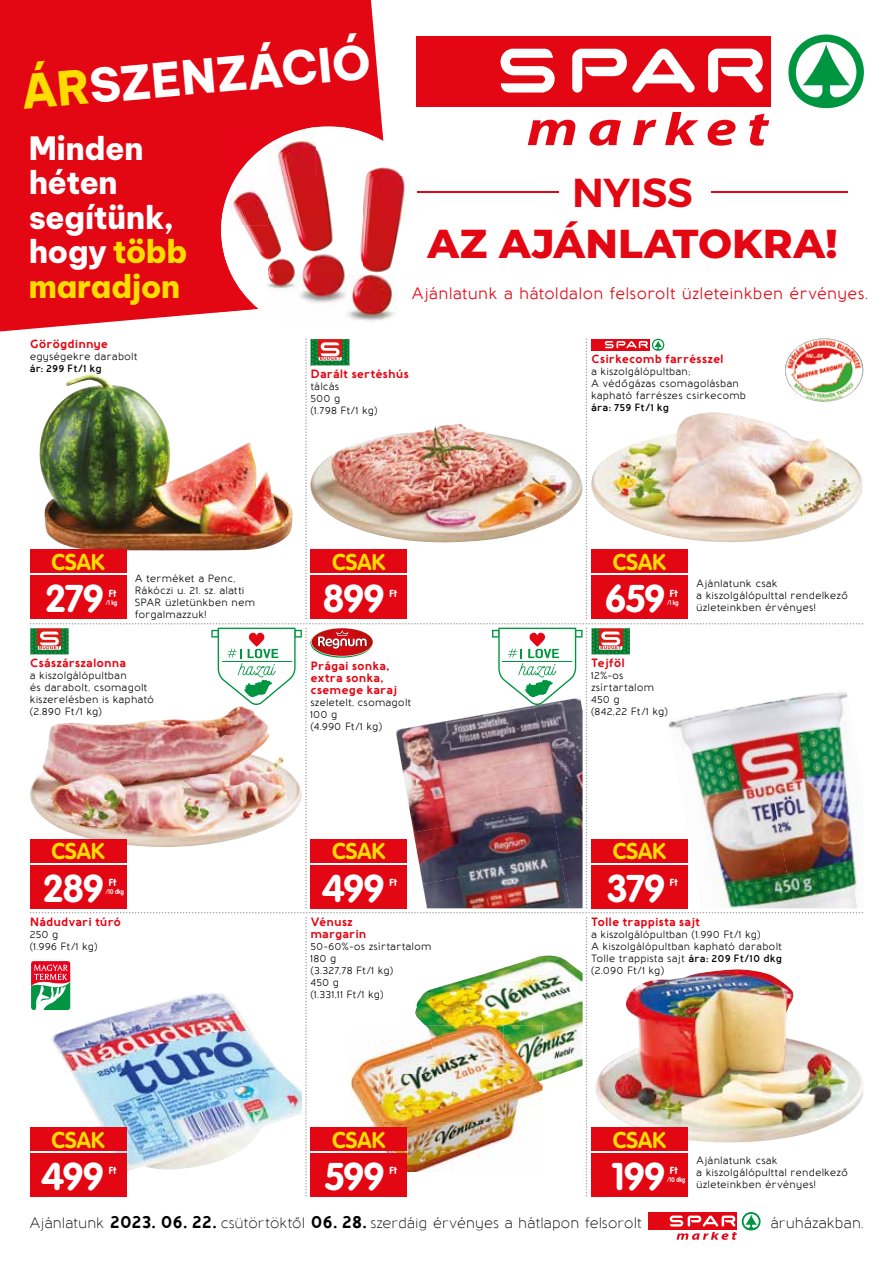
<style>
.page{position:relative;width:893px;height:1263px;background:#fff}
.page>*{position:absolute;margin:0;border:0;box-sizing:border-box;transform-origin:0 0}
.t1{font:800 46.05px "Be Vietnam Pro";color:#fff}
.t2{font:800 40.35px "Montserrat";letter-spacing:.005em;color:#e30613}
.t3{font:600 40.35px "Montserrat";letter-spacing:-.015em;color:#e30613}
.t4{font:700 38.1px "VAG Rounded Next";letter-spacing:-.01em;color:#fff}
.t5{font:800 31.5px/34.5px "Be Vietnam Pro";letter-spacing:-.015em;color:#fff}
.t6{font:700 22.5px "VAG Rounded Next";color:#fd0}
.t7{font:500 16.5px "Baufra";color:#e30613}
.t8{font:15px "Baufra";letter-spacing:-.01em;color:#000}
.t9{font:700 12px/12px "Baufra";color:#e30613}
.t10{font:500 10.5px/12px "Baufra";letter-spacing:.01em;color:#000}
.t11{font:600 10.5px "Baufra";letter-spacing:.015em;color:#000}
.t12{font:700 10.2px "VAG Rounded Next";letter-spacing:.02em;color:#fff}
.t13{font:700 6.75px "VAG Rounded Next";letter-spacing:.02em;color:#fff;scale:.8 1}
.s1{color:#fd0}
.s2{font-weight:600}
.s3{font-weight:700;font-size:18px}
</style>
<div class="page">
<div style="left:0;top:0;width:382px;height:331px;background:#e30613"></div>
<div style="left:221px;top:126px;width:215px;height:208px;background:#fff;border-radius:50%"></div>
<svg style="left:528px;top:112px;width:241px;height:34px"></svg>
<div style="left:416px;top:36px;width:355px;height:71px;background:#e30613"></div>
<svg style="left:500px;top:49px;width:55px;height:44px"></svg>
<svg style="left:708px;top:49px;width:55px;height:44px"></svg>
<svg style="left:572px;top:49px;width:123px;height:44px"></svg>
<svg style="left:788px;top:34px;width:76px;height:75px"></svg>
<hr style="left:417px;top:191px;width:141px;height:1px;background:#e30613">
<hr style="left:711px;top:191px;width:137px;height:1px;background:#e30613">
<img style="left:363px;top:127px;width:20px;height:5px">
<img style="left:215px;top:313px;width:53px;height:10px">
<div style="left:215px;top:127px;width:53px;height:47px;background:#e40615"></div>
<img style="left:215px;top:174px;width:22px;height:92px">
<img style="left:215px;top:266px;width:16px;height:47px">
<img style="left:237px;top:144px;width:31px;height:32px">
<img style="left:268px;top:127px;width:95px;height:49px">
<img style="left:363px;top:132px;width:39px;height:44px">
<img style="left:221px;top:176px;width:184px;height:98px">
<img style="left:231px;top:274px;width:37px;height:42px">
<img style="left:268px;top:274px;width:129px;height:49px">
<div style="left:647px;top:1211px;width:118px;height:20px;background:linear-gradient(to bottom,#fff,#fff)"></div>
<div style="left:649px;top:1212px;width:88px;height:18px;background:#e30613"></div>
<svg style="left:670px;top:1212px;width:91px;height:28px"></svg>
<div style="left:591px;top:1153px;width:97px;height:44px;background:#e30613"></div>
<img style="left:30px;top:338px;width:833px;height:858px">
<div style="left:310px;top:550px;width:97px;height:23px;background:#e30613"></div>
<div style="left:310px;top:576px;width:97px;height:43px;background:#e30613"></div>
<div style="left:310px;top:839px;width:97px;height:23px;background:#e30613"></div>
<div style="left:310px;top:865px;width:97px;height:43px;background:#e30613"></div>
<div style="left:591px;top:839px;width:97px;height:23px;background:#e30613"></div>
<div style="left:591px;top:865px;width:97px;height:43px;background:#e30613"></div>
<div style="left:30px;top:1128px;width:96px;height:23px;background:#e30613"></div>
<div style="left:30px;top:1153px;width:96px;height:44px;background:#e30613"></div>
<div style="left:310px;top:1128px;width:97px;height:23px;background:#e30613"></div>
<div style="left:310px;top:1153px;width:97px;height:44px;background:#e30613"></div>
<h1 class="t1" style="left:18px;top:53px;width:352px;rotate:-5deg"><span class="s1">ÁR</span>SZENZÁCIÓ</h1>
<h3 class="t5" style="left:29px;top:127px;width:161px">Minden héten segítünk, hogy <span class="s1">több maradjon</span></h3>
<h2 class="t3" style="left:572px;top:161px;width:122px">NYISS</h2>
<h2 class="t2" style="left:427px;top:214px;width:412px">AZ AJÁNLATOKRA!</h2>
<h3 class="t7" style="left:411px;top:283px;width:458px">Ajánlatunk a hátoldalon felsorolt üzleteinkben érvényes.</h3>
<p class="t9" style="left:30px;top:337px;width:80px">Görögdinnye</p>
<p class="t10" style="left:30px;top:349px;width:109px">egységekre darabolt</p>
<p class="t11" style="left:30px;top:361px;width:74px">ár: 299 Ft/1 kg</p>
<h3 class="t6" style="left:51px;top:547px;width:55px">CSAK</h3>
<h3 class="t4" style="left:46px;top:574px;width:59px">279</h3>
<p class="t12" style="left:109px;top:586px;width:9px">Ft</p>
<p class="t13" style="left:106px;top:598px;width:16px">/1 kg</p>
<p class="t10" style="left:135px;top:572px;width:122px">A terméket a Penc,<br>Rákóczi u. 21. sz. alatti<br>SPAR üzletünkben nem forgalmazzuk!</p>
<p class="t9" style="left:30px;top:656px;width:98px">Császárszalonna</p>
<p class="t10" style="left:30px;top:669px;width:126px">a kiszolgálópultban<br>és darabolt, csomagolt kiszerelésben is kapható (2.890 Ft/1 kg)</p>
<h3 class="t6" style="left:51px;top:836px;width:55px">CSAK</h3>
<h3 class="t4" style="left:44px;top:863px;width:61px">289</h3>
<p class="t12" style="left:109px;top:875px;width:9px">Ft</p>
<p class="t13" style="left:106px;top:887px;width:24px">/10 dkg</p>
<p class="t9" style="left:30px;top:915px;width:93px">Nádudvari túró</p>
<p class="t10" style="left:30px;top:928px;width:69px">250 g<br>(1.996 Ft/1 kg)</p>
<h3 class="t6" style="left:51px;top:1125px;width:55px">CSAK</h3>
<h3 class="t4" style="left:41px;top:1152px;width:64px">499</h3>
<p class="t12" style="left:109px;top:1164px;width:9px">Ft</p>
<p class="t9" style="left:310px;top:367px;width:100px">Darált sertéshús</p>
<p class="t10" style="left:310px;top:380px;width:69px">tálcás<br>500 g<br>(1.798 Ft/1 kg)</p>
<h3 class="t6" style="left:332px;top:547px;width:55px">CSAK</h3>
<h3 class="t4" style="left:323px;top:574px;width:63px">899</h3>
<p class="t12" style="left:389px;top:586px;width:9px">Ft</p>
<p class="t9" style="left:310px;top:659px;width:89px">Prágai sonka, extra sonka, csemege karaj</p>
<p class="t10" style="left:310px;top:695px;width:102px">szeletelt, csomagolt<br>100 g<br>(4.990 Ft/1 kg)</p>
<h3 class="t6" style="left:332px;top:836px;width:55px">CSAK</h3>
<h3 class="t4" style="left:322px;top:863px;width:64px">499</h3>
<p class="t12" style="left:389px;top:875px;width:9px">Ft</p>
<p class="t9" style="left:310px;top:915px;width:58px">Vénusz margarin</p>
<p class="t10" style="left:310px;top:940px;width:123px">50-60%-os zsírtartalom<br>180 g<br>(3.327,78 Ft/1 kg)<br>450 g<br>(1.331,11 Ft/1 kg)</p>
<h3 class="t6" style="left:332px;top:1125px;width:55px">CSAK</h3>
<h3 class="t4" style="left:325px;top:1152px;width:61px">599</h3>
<p class="t12" style="left:389px;top:1164px;width:9px">Ft</p>
<p class="t9" style="left:591px;top:352px;width:134px">Csirkecomb farrésszel</p>
<p class="t10" style="left:591px;top:365px;width:157px">a kiszolgálópultban;<br>A védőgázas csomagolásban kapható farrészes csirkecomb</p>
<p class="t11" style="left:591px;top:400px;width:79px">ára: 759 Ft/1 kg</p>
<h3 class="t6" style="left:613px;top:547px;width:55px">CSAK</h3>
<h3 class="t4" style="left:605px;top:574px;width:61px">659</h3>
<p class="t12" style="left:670px;top:586px;width:9px">Ft</p>
<p class="t13" style="left:667px;top:598px;width:16px">/1 kg</p>
<p class="t9" style="left:591px;top:656px;width:35px">Tejföl</p>
<p class="t10" style="left:591px;top:669px;width:79px">12%-os zsírtartalom<br>450 g<br>(842,22 Ft/1 kg)</p>
<p class="t10" style="left:696px;top:576px;width:153px">Ajánlatunk csak<br>a kiszolgálópulttal rendelkező üzleteinkben érvényes!</p>
<h3 class="t6" style="left:613px;top:836px;width:55px">CSAK</h3>
<h3 class="t4" style="left:607px;top:863px;width:59px">379</h3>
<p class="t12" style="left:670px;top:875px;width:9px">Ft</p>
<p class="t9" style="left:591px;top:915px;width:111px">Tolle trappista sajt</p>
<p class="t10" style="left:591px;top:928px;width:192px">a kiszolgálópultban (1.990 Ft/1 kg)<br>A kiszolgálópultban kapható darabolt<br>Tolle trappista sajt <span class="s2">ára: 209 Ft/10 dkg </span>(2.090 Ft/1 kg)</p>
<h3 class="t6" style="left:613px;top:1125px;width:55px">CSAK</h3>
<h3 class="t4" style="left:612px;top:1152px;width:55px">199</h3>
<p class="t12" style="left:670px;top:1164px;width:9px">Ft</p>
<p class="t13" style="left:667px;top:1175px;width:24px">/10 dkg</p>
<p class="t10" style="left:696px;top:1154px;width:153px">Ajánlatunk csak<br>a kiszolgálópulttal rendelkező üzleteinkben érvényes!</p>
<h3 class="t8" style="left:29px;top:1213px;width:614px">Ajánlatunk <span class="s3">2023. 06. 22.</span> csütörtöktől <span class="s3">06. 28.</span> szerdáig érvényes a hátlapon felsorolt</h3>
<h3 class="t8" style="left:770px;top:1213px;width:95px">áruházakban.</h3>
</div>
